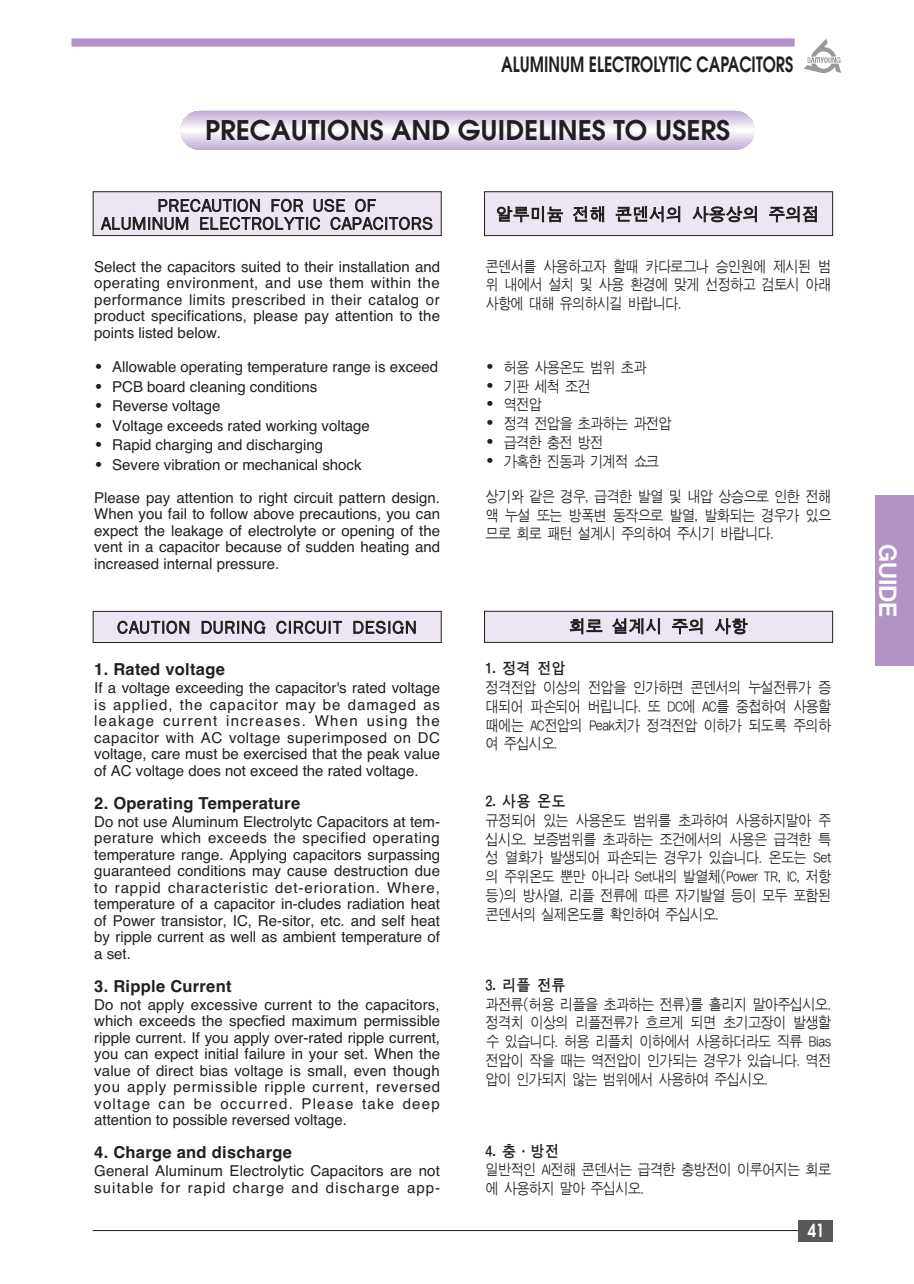
<style>
.page{position:relative;width:914px;height:1284px;background:#fff}
.page>*{position:absolute;margin:0;border:0;box-sizing:border-box;transform-origin:0 0}
.t1{font:600 27px "Avant Garde";color:#231f20}
.t2{font:24.75px "J Cbg K";color:#fff}
.t3{font:600 21px "Avant Garde";color:#231f20;scale:.75 1}
.t4{font:18px/18px "J Cmg J";letter-spacing:.01em;color:#231f20;text-align:center}
.t5{font:18px "J Cmg J";letter-spacing:.03em;color:#231f20}
.t6{font:600 18px "Avant Garde";color:#fff;scale:.85 1}
.t7{font:700 16.5px "Helvetica";letter-spacing:.015em;color:#231f20}
.t8{font:16.5px "J Cmg J";letter-spacing:.03em;color:#231f20}
.t9{font:16.5px "J Ctg T";letter-spacing:-.05em;color:#231f20;scale:.9 1}
.t10{font:15px/16.5px "Helvetica";color:#231f20;text-align:justify}
.t11{font:15px/18.8px "J Cmg J";letter-spacing:-.075em;color:#231f20;text-align:justify;scale:.9 1}
</style>
<div class="page">
<hr style="left:93px;top:1230px;width:739px;height:1px;background:#231f20">
<div style="left:799px;top:1220px;width:34px;height:22px;background:#57585a"></div>
<div style="left:485px;top:192px;width:347px;height:43px;background:#ede6f2"></div>
<div style="left:484px;top:191px;width:349px;height:45px;border:1px solid #231f20"></div>
<div style="left:93px;top:192px;width:348px;height:43px;background:#ede6f2"></div>
<div style="left:93px;top:191px;width:348px;height:45px;border:1px solid #231f20"></div>
<div style="left:181px;top:111px;width:573px;height:39px;background:#c2add2;border-radius:19px"></div>
<div style="left:181px;top:112px;width:573px;height:37px;background:#c4b1d5;border-radius:19px"></div>
<svg style="left:185px;top:112px;width:565px;height:36px"></svg>
<div style="left:181px;top:117px;width:573px;height:26px;background:#d4c6e1"></div>
<div style="left:181px;top:118px;width:573px;height:24px;background:#d6cae3"></div>
<div style="left:181px;top:120px;width:573px;height:21px;background:#dbd0e6"></div>
<div style="left:181px;top:121px;width:573px;height:19px;background:#dfd4e9"></div>
<div style="left:181px;top:122px;width:573px;height:17px;background:#e2d9eb"></div>
<div style="left:181px;top:123px;width:573px;height:15px;background:#e5dded"></div>
<div style="left:181px;top:124px;width:573px;height:13px;background:#e9e2ef"></div>
<div style="left:181px;top:125px;width:573px;height:11px;background:#ede6f2"></div>
<div style="left:181px;top:126px;width:573px;height:9px;background:#f0ecf5"></div>
<div style="left:181px;top:127px;width:573px;height:7px;background:#f3f0f7"></div>
<div style="left:181px;top:128px;width:573px;height:5px;background:#f7f4f9"></div>
<hr style="left:181px;top:129px;width:573px;height:3px;background:#fbfafc">
<hr style="left:181px;top:130px;width:573px;height:1px;background:#fff">
<div style="left:93px;top:612px;width:348px;height:30px;background:#ede6f2"></div>
<div style="left:93px;top:611px;width:348px;height:32px;border:1px solid #231f20"></div>
<div style="left:485px;top:612px;width:347px;height:30px;background:#ede6f2"></div>
<div style="left:484px;top:611px;width:349px;height:32px;border:1px solid #231f20"></div>
<div style="left:875px;top:495px;width:39px;height:170px;background:#b194c5"></div>
<div style="left:71px;top:38px;width:723px;height:9px;background:#b194c5"></div>
<svg style="left:804px;top:39px;width:37px;height:34px"></svg>
<h3 class="t3" style="left:501px;top:56px;width:391px">ALUMINUM ELECTROLYTIC CAPACITORS</h3>
<h1 class="t1" style="left:205px;top:120px;width:526px">PRECAUTIONS AND GUIDELINES TO USERS</h1>
<p class="t4" style="left:101px;top:198px;width:334px">PRECAUTION FOR USE OF<br>ALUMINUM ELECTROLYTIC CAPACITORS</p>
<p class="t10" style="left:94px;top:260px;width:347px">Select the capacitors suited to their installation and operating environment, and use them within the performance limits prescribed in their catalog or product specifications, please pay attention to the points listed below.</p>
<p class="t10" style="left:94px;top:360px;width:345px"><sup>●</sup> Allowable operating temperature range is exceed</p>
<p class="t10" style="left:94px;top:380px;width:225px"><sup>●</sup> PCB board cleaning conditions</p>
<p class="t10" style="left:94px;top:399px;width:128px"><sup>●</sup> Reverse voltage</p>
<p class="t10" style="left:94px;top:419px;width:277px"><sup>●</sup> Voltage exceeds rated working voltage</p>
<p class="t10" style="left:94px;top:438px;width:230px"><sup>●</sup> Rapid charging and discharging</p>
<p class="t10" style="left:94px;top:458px;width:269px"><sup>●</sup> Severe vibration or mechanical shock</p>
<p class="t10" style="left:94px;top:491px;width:347px">Please pay attention to right circuit pattern design.<br>When you fail to follow above precautions, you can expect the leakage of electrolyte or opening of the vent in a capacitor because of sudden heating and increased internal pressure.</p>
<p class="t8" style="left:496px;top:207px;width:324px">알루미늄 전해 콘덴서의 사용상의 주의점</p>
<p class="t11" style="left:485px;top:258px;width:386px">콘덴서를 사용하고자 할때 카다로그나 승인원에 제시된 범 위 내에서 설치 및 사용 환경에 맞게 선정하고 검토시 아래 사항에 대해 유의하시길 바랍니다.</p>
<p class="t11" style="left:485px;top:359px;width:181px"><sup>●</sup> 허용 사용온도 범위 초과</p>
<p class="t11" style="left:485px;top:378px;width:119px"><sup>●</sup> 기판 세척 조건</p>
<p class="t11" style="left:485px;top:396px;width:64px"><sup>●</sup> 역전압</p>
<p class="t11" style="left:485px;top:415px;width:208px"><sup>●</sup> 정격 전압을 초과하는 과전압</p>
<p class="t11" style="left:485px;top:434px;width:133px"><sup>●</sup> 급격한 충전 방전</p>
<p class="t11" style="left:485px;top:453px;width:194px"><sup>●</sup> 가혹한 진동과 기계적 쇼크</p>
<p class="t11" style="left:485px;top:488px;width:386px">상기와 같은 경우, 급격한 발열 및 내압 상승으로 인한 전해 액 누설 또는 방폭변 동작으로 발열, 발화되는 경우가 있으 므로 회로 패턴 설계시 주의하여 주시기 바랍니다.</p>
<p class="t5" style="left:117px;top:619px;width:301px">CAUTION DURING CIRCUIT DESIGN</p>
<p class="t8" style="left:569px;top:619px;width:180px">회로 설계시 주의 사항</p>
<p class="t7" style="left:94px;top:663px;width:132px">1. Rated voltage</p>
<p class="t10" style="left:94px;top:681px;width:347px">If a voltage exceeding the capacitor's rated voltage is applied, the capacitor may be damaged as leakage current increases. When using the capacitor with AC voltage superimposed on DC voltage, care must be exercised that the peak value of AC voltage does not exceed the rated voltage.</p>
<p class="t7" style="left:94px;top:797px;width:207px">2. Operating Temperature</p>
<p class="t10" style="left:94px;top:815px;width:347px">Do not use Aluminum Electrolytc Capacitors at tem&shy;perature which exceeds the specified operating temperature range. Applying capacitors surpassing guaranteed conditions may cause destruction due to rappid characteristic det-erioration. Where, temperature of a capacitor in-cludes radiation heat of Power transistor, IC, Re-sitor, etc. and self heat by ripple current as well as ambient temperature of a set.</p>
<p class="t7" style="left:94px;top:980px;width:139px">3. Ripple Current</p>
<p class="t10" style="left:94px;top:998px;width:347px">Do not apply excessive current to the capacitors, which exceeds the specfied maximum permissible ripple current. If you apply over-rated ripple current, you can expect initial failure in your set. When the value of direct bias voltage is small, even though you apply permissible ripple current, reversed voltage can be occurred. Please take deep attention to possible reversed voltage.</p>
<p class="t7" style="left:94px;top:1146px;width:199px">4. Charge and discharge</p>
<p class="t10" style="left:94px;top:1164px;width:347px">General Aluminum Electrolytic Capacitors are not suitable for rapid charge and discharge app-</p>
<p class="t9" style="left:485px;top:661px;width:91px">1. 정격 전압</p>
<p class="t11" style="left:485px;top:679px;width:386px">정격전압 이상의 전압을 인가하면 콘덴서의 누설전류가 증 대되어 파손되어 버립니다. 또 DC에 AC를 중첩하여 사용할 때에는 AC전압의 Peak치가 정격전압 이하가 되도록 주의하 여 주십시오.</p>
<p class="t9" style="left:485px;top:794px;width:91px">2. 사용 온도</p>
<p class="t11" style="left:485px;top:812px;width:386px">규정되어 있는 사용온도 범위를 초과하여 사용하지말아 주 십시오. 보증범위를 초과하는 조건에서의 사용은 급격한 특 성 열화가 발생되어 파손되는 경우가 있습니다. 온도는 Set 의 주위온도 뿐만 아니라 Set내의 발열체(Power TR, IC, 저항 등)의 방사열, 리플 전류에 따른 자기발열 등이 모두 포함된 콘덴서의 실제온도를 확인하여 주십시오.</p>
<p class="t9" style="left:485px;top:977px;width:91px">3. 리플 전류</p>
<p class="t11" style="left:485px;top:996px;width:386px">과전류(허용 리플을 초과하는 전류)를 흘리지 말아주십시오. 정격치 이상의 리플전류가 흐르게 되면 초기고장이 발생할 수 있습니다. 허용 리플치 이하에서 사용하더라도 직류 Bias 전압이 작을 때는 역전압이 인가되는 경우가 있습니다. 역전 압이 인가되지 않는 범위에서 사용하여 주십시오.</p>
<p class="t9" style="left:485px;top:1143px;width:83px">4. 충·방전</p>
<p class="t11" style="left:485px;top:1161px;width:386px">일반적인 Al전해 콘덴서는 급격한 충방전이 이루어지는 회로 에 사용하지 말아 주십시오.</p>
<p class="t6" style="left:807px;top:1224px;width:21px">41</p>
<h2 class="t2" style="left:899px;top:544px;width:75px;rotate:90deg">GUIDE</h2>
</div>
